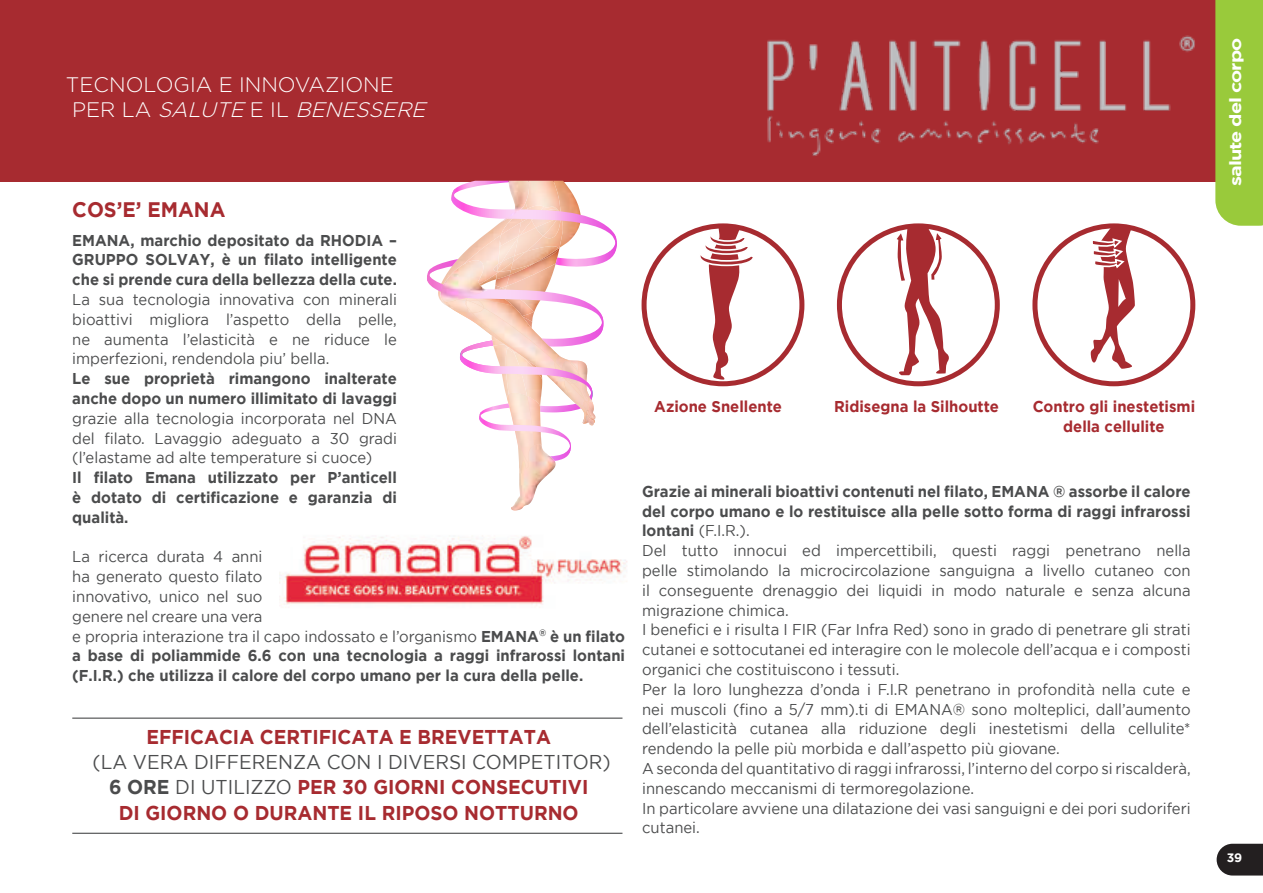
<style>
.page{position:relative;width:1263px;height:893px;background:#fff}
.page>*{position:absolute;margin:0;border:0;box-sizing:border-box;transform-origin:0 0}
.t1{font:300 21px/25.2px "Gotham";color:#fff}
.t2{font:700 21px "Gotham";color:#a72b30;scale:.95 1}
.t3{font:700 19.95px/25.2px "Gotham";color:#a72b30;text-align:center;scale:.95 1}
.t4{font:700 16.2px "Gotham";letter-spacing:-.05em;color:#fff;scale:1.22 1}
.t5{font:15.6px/19.8px "Gotham";color:#4b4c4d;text-align:justify;scale:.95 1}
.t6{font:700 15.6px/19.8px "Gotham";color:#4b4c4d;text-align:justify;scale:.95 1}
.t7{font:700 15.6px/19.8px "Gotham";color:#a72b30;text-align:center;scale:.95 1}
.t8{font:700 12.15px "Gotham";color:#fff}
.s1{font-style:italic}
.s2{font-weight:700}
.s3{font-weight:400;color:#4b4c4d}
.s4{color:#4b4c4d}
</style>
<div class="page">
<svg style="left:1216px;top:844px;width:47px;height:31px"></svg>
<div style="left:0;top:0;width:1263px;height:181px;background:#a72b30"></div>
<img style="left:767px;top:35px;width:428px;height:121px">
<img style="left:279px;top:535px;width:348px;height:70px">
<hr style="left:72px;top:718px;width:550px;height:1px;background:#4b4c4d">
<hr style="left:72px;top:833px;width:550px;height:1px;background:#4b4c4d">
<div style="left:641px;top:223px;width:163px;height:163px;border:5px solid #a72b30;border-radius:50%"></div>
<svg style="left:698px;top:223px;width:57px;height:157px"></svg>
<svg style="left:897px;top:229px;width:53px;height:146px"></svg>
<div style="left:837px;top:223px;width:163px;height:163px;border:5px solid #a72b30;border-radius:50%"></div>
<svg style="left:1090px;top:229px;width:45px;height:140px"></svg>
<div style="left:1032px;top:223px;width:163px;height:163px;border:5px solid #a72b30;border-radius:50%"></div>
<svg style="left:425px;top:181px;width:192px;height:250px"></svg>
<img style="left:437px;top:181px;width:93px;height:121px">
<img style="left:510px;top:416px;width:84px;height:95px">
<div style="left:1215px;top:0;width:48px;height:226px;background:#99ca3b"></div>
<h1 class="t1" style="left:72px;top:71px;width:361px;text-indent:-6px">TECNOLOGIA E INNOVAZIONE<br>P E R L A <span class="s1">SALUTE</span> E I L <span class="s1">BENESSERE</span></h1>
<h1 class="t2" style="left:72px;top:198px;width:163px">COS’E’ EMANA</h1>
<p class="t6" style="left:72px;top:230px;width:343px">EMANA, marchio depositato da RHODIA – GRUPPO SOLVAY, è un filato intelligente che si prende cura della bellezza della cute.</p>
<p class="t5" style="left:72px;top:289px;width:343px">La sua tecnologia innovativa con minerali bioattivi migliora l’aspetto della pelle, ne aumenta l’elasticità e ne riduce le imperfezioni, rendendola piu’ bella.</p>
<p class="t6" style="left:72px;top:368px;width:343px">Le sue proprietà rimangono inalterate anche dopo un numero illimitato di lavaggi</p>
<p class="t5" style="left:72px;top:408px;width:343px">grazie alla tecnologia incorporata nel DNA del filato. Lavaggio adeguato a 30 gradi (l’elastame ad alte temperature si cuoce)</p>
<p class="t6" style="left:72px;top:467px;width:343px">Il filato Emana utilizzato per P’anticell è dotato di certificazione e garanzia di qualità.</p>
<p class="t5" style="left:72px;top:547px;width:583px;text-align:left">La ricerca durata 4 anni<br>ha generato questo filato<br>innovativo, unico nel suo<br>genere nel creare una vera<br>e propria interazione tra il capo indossato e l’organismo <span class="s2">EMANA</span><sup>®</sup> <span class="s2">è un filato a base di poliammide 6.6 con una tecnologia a raggi infrarossi lontani (F.I.R.) che utilizza il calore del corpo umano per la cura della pelle.</span></p>
<p class="t3" style="left:146px;top:724px;width:427px">EFFICACIA CERTIFICATA E BREVETTATA</p>
<p class="t3" style="left:92px;top:749px;width:547px"><span class="s3">(LA VERA DIFFERENZA CON I DIVERSI COMPETITOR)<br></span><span class="s4">6 ORE</span> <span class="s3">DI UTILIZZO</span> PER 30 GIORNI CONSECUTIVI<br>DI GIORNO O DURANTE IL RIPOSO NOTTURNO</p>
<p class="t7" style="left:654px;top:396px;width:136px">Azione Snellente</p>
<p class="t7" style="left:834px;top:396px;width:175px">Ridisegna la Silhoutte</p>
<p class="t7" style="left:1033px;top:396px;width:173px">Contro gli inestetismi della cellulite</p>
<p class="t5" style="left:642px;top:481px;width:579px;text-align:left"><span class="s2">Grazie ai minerali bioattivi contenuti nel filato, EMANA ® assorbe il calore del corpo umano e lo restituisce alla pelle sotto forma di raggi infrarossi lontani</span> (F.I.R.).<br>Del tutto innocui ed impercettibili, questi raggi penetrano nella pelle stimolando la microcircolazione sanguigna a livello cutaneo con il conseguente drenaggio dei liquidi in modo naturale e senza alcuna migrazione chimica.<br>I benefici e i risulta I FIR (Far Infra Red) sono in grado di penetrare gli strati cutanei e sottocutanei ed interagire con le molecole dell’acqua e i composti organici che costituiscono i tessuti.<br>Per la loro lunghezza d’onda i F.I.R penetrano in profondità nella cute e nei muscoli (fino a 5/7 mm).ti di EMANA® sono molteplici, dall’aumento dell’elasticità cutanea alla riduzione degli inestetismi della cellulite* rendendo la pelle più morbida e dall’aspetto più giovane.<br>A seconda del quantitativo di raggi infrarossi, l’interno del corpo si riscalderà, innescando meccanismi di termoregolazione.<br>In particolare avviene una dilatazione dei vasi sanguigni e dei pori sudoriferi cutanei.</p>
<p class="t4" style="left:1226px;top:186px;width:123px;rotate:-90deg">salute del corpo</p>
<p class="t8" style="left:1227px;top:851px;width:17px">39</p>
</div>
